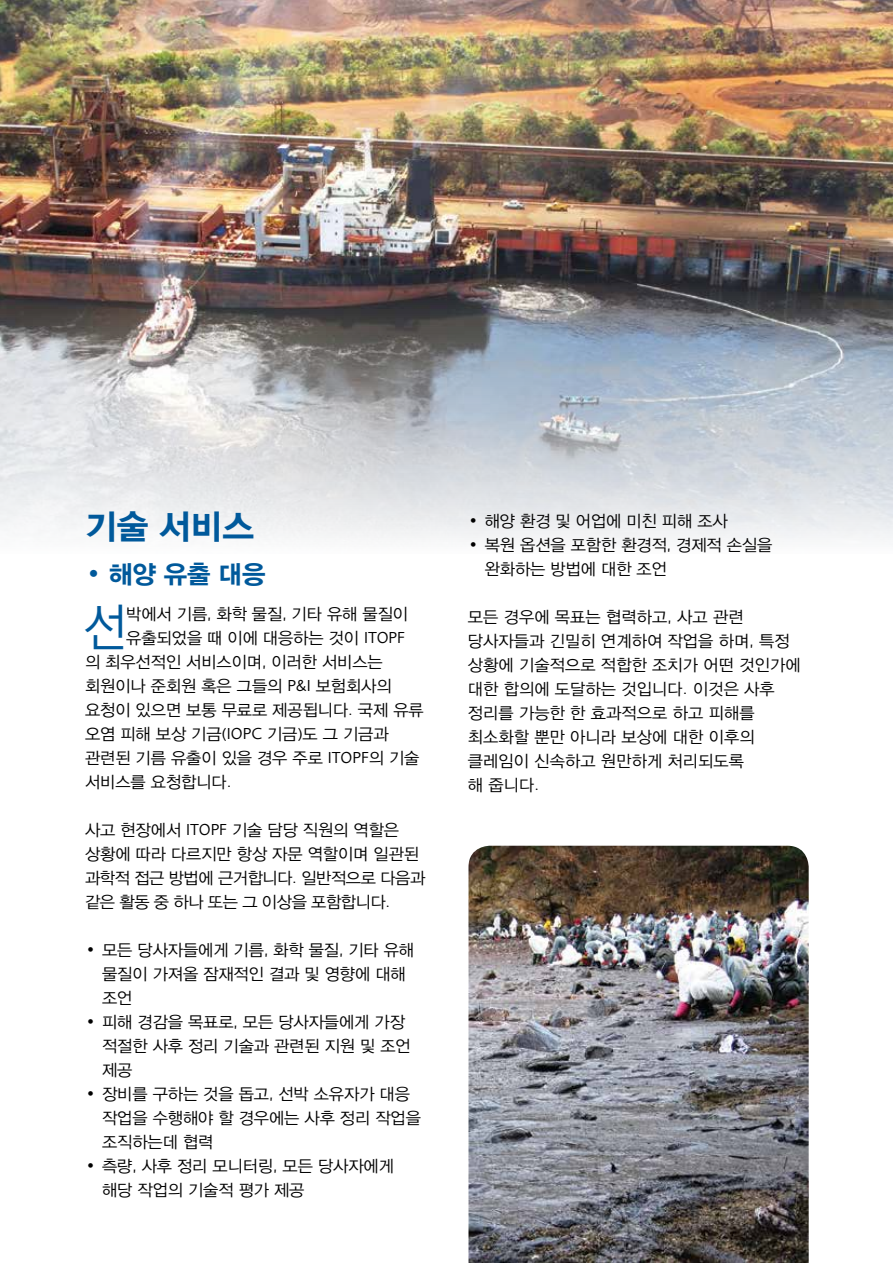
<style>
.page{position:relative;width:893px;height:1263px;background:#fff}
.page>*{position:absolute;margin:0;border:0;box-sizing:border-box;transform-origin:0 0}
.t1{font:51.9px "Yoon Gothic L";color:#00599b;scale:.9 1}
.t2{font:34.5px "Yoon Gothic B";color:#00599b}
.t3{font:25.5px "Yoon Gothic B";color:#00599b}
.t4{font:16.5px/24px "Yoon Gothic L";color:#000}
.t5{font:16.5px/24px "Yoon Gothic L";letter-spacing:-.02em;color:#000}
.s1{font-family:"Foundry Sans";font-weight:600}
.s2{font-family:"Foundry Sans"}
</style>
<div class="page">
<img style="left:0;top:0;width:893px;height:542px">
<img style="left:468px;top:846px;width:341px;height:417px">
<h2 class="t2" style="left:85px;top:496px;width:171px">기술 서비스</h2>
<h3 class="t3" style="left:85px;top:552px;width:182px"><span class="s1">•</span> 해양 유출 대응</h3>
<h1 class="t1" style="left:83px;top:583px;width:49px">선</h1>
<p class="t4" style="left:126px;top:600px;width:283px">박에서 기름<span class="s2">,</span> 화학 물질<span class="s2">,</span> 기타 유해 물질이</p>
<p class="t4" style="left:126px;top:624px;width:280px">유출되었을 때 이에 대응하는 것이 <span class="s2">ITOPF</span></p>
<p class="t4" style="left:85px;top:648px;width:299px">의 최우선적인 서비스이며<span class="s2">,</span> 이러한 서비스는</p>
<p class="t4" style="left:85px;top:672px;width:308px">회원이나 준회원 혹은 그들의 <span class="s2">P&amp;I</span> 보험회사의</p>
<p class="t4" style="left:85px;top:696px;width:340px">요청이 있으면 보통 무료로 제공됩니다<span class="s2">.</span> 국제 유류</p>
<p class="t4" style="left:85px;top:720px;width:305px">오염 피해 보상 기금<span class="s2">(IOPC</span> 기금<span class="s2">)</span>도 그 기금과</p>
<p class="t4" style="left:85px;top:744px;width:336px">관련된 기름 유출이 있을 경우 주로 <span class="s2">ITOPF</span>의 기술</p>
<p class="t4" style="left:85px;top:768px;width:148px">서비스를 요청합니다<span class="s2">.</span></p>
<p class="t5" style="left:85px;top:816px;width:342px">사고 현장에서 <span class="s2">ITOPF</span> 기술 담당 직원의 역할은 상황에 따라 다르지만 항상 자문 역할이며 일관된 과학적 접근 방법에 근거합니다<span class="s2">.</span> 일반적으로 다음과 같은 활동 중 하나 또는 그 이상을 포함합니다<span class="s2">.</span></p>
<p class="t4" style="left:102px;top:936px;width:314px;text-indent:-17px"><span class="s2">•</span> 모든 당사자들에게 기름<span class="s2">,</span> 화학 물질<span class="s2">,</span> 기타 유해 물질이 가져올 잠재적인 결과 및 영향에 대해 조언</p>
<p class="t4" style="left:102px;top:1008px;width:310px;text-indent:-17px"><span class="s2">•</span> 피해 경감을 목표로<span class="s2">,</span> 모든 당사자들에게 가장 적절한 사후 정리 기술과 관련된 지원 및 조언 제공</p>
<p class="t4" style="left:102px;top:1080px;width:320px;text-indent:-17px"><span class="s2">•</span> 장비를 구하는 것을 돕고<span class="s2">,</span> 선박 소유자가 대응 작업을 수행해야 할 경우에는 사후 정리 작업을 조직하는데 협력</p>
<p class="t4" style="left:102px;top:1152px;width:293px;text-indent:-17px"><span class="s2">•</span> 측량<span class="s2">,</span> 사후 정리 모니터링<span class="s2">,</span> 모든 당사자에게 해당 작업의 기술적 평가 제공</p>
<p class="t4" style="left:468px;top:507px;width:261px"><span class="s2">•</span> 해양 환경 및 어업에 미친 피해 조사</p>
<p class="t4" style="left:485px;top:531px;width:289px;text-indent:-17px"><span class="s2">•</span> 복원 옵션을 포함한 환경적<span class="s2">,</span> 경제적 손실을 완화하는 방법에 대한 조언</p>
<p class="t4" style="left:468px;top:603px;width:334px">모든 경우에 목표는 협력하고<span class="s2">,</span> 사고 관련 당사자들과 긴밀히 연계하여 작업을 하며<span class="s2">,</span> 특정 상황에 기술적으로 적합한 조치가 어떤 것인가에 대한 합의에 도달하는 것입니다<span class="s2">.</span> 이것은 사후 정리를 가능한 한 효과적으로 하고 피해를 최소화할 뿐만 아니라 보상에 대한 이후의 클레임이 신속하고 원만하게 처리되도록<br>해 줍니다<span class="s2">.</span></p>
</div>
